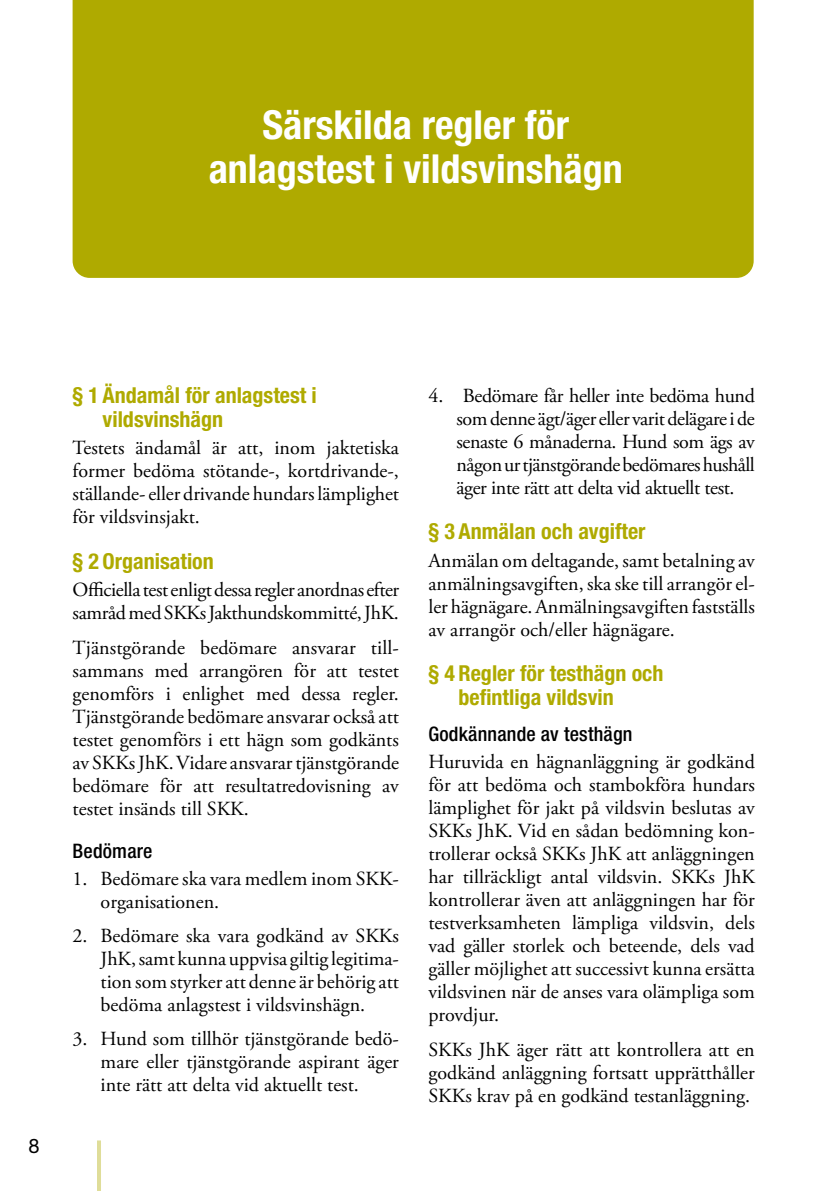
<style>
.page{position:relative;width:840px;height:1191px;background:#fff}
.page>*{position:absolute;margin:0;border:0;box-sizing:border-box;transform-origin:0 0}
.t1{font:700 condensed 40px/44px "Helvetica Neue LT Std";color:#fff;text-align:center}
.t2{font:700 condensed 22px/24px "Helvetica Neue LT Std";color:#afaa00}
.t3{font:20px/23px "Adobe Garamond Pro";color:#000;text-align:justify}
.t4{font:20px/23px "Adobe Garamond Pro";letter-spacing:-.02em;color:#000}
.t5{font:500 condensed 20px "Helvetica Neue LT Std";letter-spacing:.01em;color:#000}
.t6{font:20px "Helvetica Neue LT Std";color:#000}
</style>
<div class="page">
<hr style="left:97px;top:1140px;width:4px;height:51px;background:#dfdd99">
<div style="left:73px;top:0;width:680px;height:278px;background:#afaa00"></div>
<h1 class="t1" style="left:208px;top:102px;width:415px">Särskilda regler för anlagstest i vildsvinshägn</h1>
<p class="t6" style="left:28px;top:1134px;width:13px">8</p>
<p class="t2" style="left:103px;top:383px;width:216px;text-indent:-30px">§ 1 Ändamål för anlagstest i vildsvinshägn</p>
<p class="t3" style="left:73px;top:437px;width:328px">Testets ändamål är att, inom jaktetiska former bedöma stötande-, kortdrivande-, ställande- eller drivande hundars lämplighet för vildsvinsjakt.</p>
<p class="t2" style="left:73px;top:549px;width:143px">§ 2 Organisation</p>
<p class="t4" style="left:73px;top:579px;width:328px">Officiella test enligt dessa regler anordnas efter samråd med SKKs Jakthundskommitté, JhK.</p>
<p class="t3" style="left:73px;top:636px;width:328px">Tjänstgörande bedömare ansvarar till&shy;sammans med arrangören för att testet genomförs i enlighet med dessa regler.<br>Tjänstgörande bedömare ansvarar också att testet genomförs i ett hägn som godkänts av SKKs JhK. Vidare ansvarar tjänstgörande bedömare för att resultatredovisning av testet insänds till SKK.</p>
<p class="t5" style="left:73px;top:838px;width:81px">Bedömare</p>
<p class="t3" style="left:101px;top:867px;width:299px;text-indent:-28px">1. Bedömare ska vara medlem inom SKK&shy;organisationen.</p>
<p class="t3" style="left:101px;top:924px;width:300px;text-indent:-28px">2. Bedömare ska vara godkänd av SKKs JhK, samt kunna uppvisa giltig legitima&shy;tion som styrker att denne är behörig att bedöma anlagstest i vildsvinshägn.</p>
<p class="t3" style="left:101px;top:1028px;width:299px;text-indent:-28px">3. Hund som tillhör tjänstgörande bedö&shy;mare eller tjänstgörande aspirant äger inte rätt att delta vid aktuellt test.</p>
<p class="t3" style="left:456px;top:384px;width:299px;text-indent:-28px">4. Bedömare får heller inte bedöma hund som denne ägt/äger eller varit delägare i de senaste 6 månaderna. Hund som ägs av någon ur tjänstgörande bedömares hushåll äger inte rätt att delta vid aktuellt test.</p>
<p class="t2" style="left:428px;top:519px;width:218px">§ 3 Anmälan och avgifter</p>
<p class="t3" style="left:428px;top:549px;width:328px">Anmälan om deltagande, samt betalning av anmälningsavgiften, ska ske till arrangör el&shy;ler hägnägare. Anmälningsavgiften fastställs av arrangör och/eller hägnägare.</p>
<p class="t2" style="left:458px;top:661px;width:206px;text-indent:-30px">§ 4 Regler för testhägn och befintliga vildsvin</p>
<p class="t5" style="left:428px;top:722px;width:205px">Godkännande av testhägn</p>
<p class="t3" style="left:428px;top:751px;width:328px">Huruvida en hägnanläggning är godkänd för att bedöma och stambokföra hundars lämplighet för jakt på vildsvin beslutas av SKKs JhK. Vid en sådan bedömning kon&shy;trollerar också SKKs JhK att anläggningen har tillräckligt antal vildsvin. SKKs JhK kontrollerar även att anläggningen har för testverksamheten lämpliga vildsvin, dels vad gäller storlek och beteende, dels vad gäller möjlighet att successivt kunna ersätta vildsvinen när de anses vara olämpliga som provdjur.</p>
<p class="t3" style="left:428px;top:1038px;width:327px">SKKs JhK äger rätt att kontrollera att en godkänd anläggning fortsatt upprätthåller SKKs krav på en godkänd testanläggning.</p>
</div>
